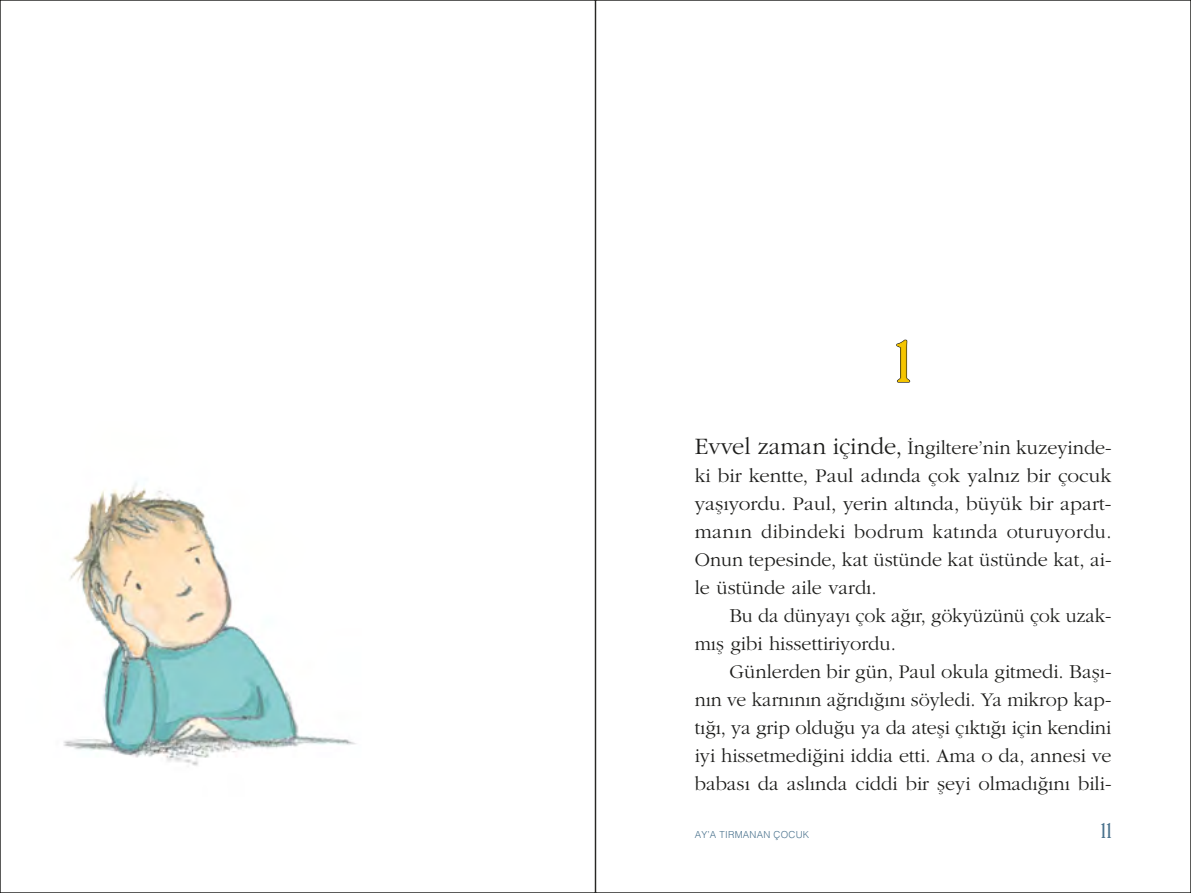
<style>
.page{position:relative;width:1191px;height:893px;background:#fff}
.page>*{position:absolute;margin:0;border:0;box-sizing:border-box;transform-origin:0 0}
.t1{font:20.12px/28px "Garamond GK";color:#1d1d1b;text-align:justify}
.t2{font:20.12px "Birch Std";color:#4a728d;scale:1.25 1}
.t3{font:300 9.62px "Helveticalight GK";letter-spacing:.025em;color:#4a728d}
.s1{font-size:24.5px}
</style>
<div class="page">
<img style="left:63px;top:482px;width:293px;height:284px">
<svg style="left:896px;top:340px;width:14px;height:43px"></svg>
<p class="t1" style="left:694px;top:434px;width:418px"><span class="s1">Evvel zaman içinde,</span> İngiltere’nin kuzeyinde&shy;ki bir kentte, Paul adında çok yalnız bir çocuk yaşıyordu. Paul, yerin altında, büyük bir apart&shy;manın dibindeki bodrum katında oturuyordu.<br>Onun tepesinde, kat üstünde kat üstünde kat, ai&shy;le üstünde aile vardı.</p>
<p class="t1" style="left:694px;top:602px;width:418px;text-indent:35px">Bu da dünyayı çok ağır, gökyüzünü çok uzak&shy;mış gibi hissettiriyordu.</p>
<p class="t1" style="left:694px;top:658px;width:418px;text-indent:35px">Günlerden bir gün, Paul okula gitmedi. Başı - nın ve karnının ağrıdığını söyledi. Ya mikrop kap&shy;tığı, ya grip olduğu ya da ateşi çıktığı için kendini iyi hissetmediğini iddia etti. Ama o da, annesi ve babası da aslında ciddi bir şeyi olmadığını bili-</p>
<p class="t3" style="left:694px;top:829px;width:116px">AY’A TIRMANAN ÇOCUK</p>
<p class="t2" style="left:1101px;top:819px;width:10px">11</p>
</div>
